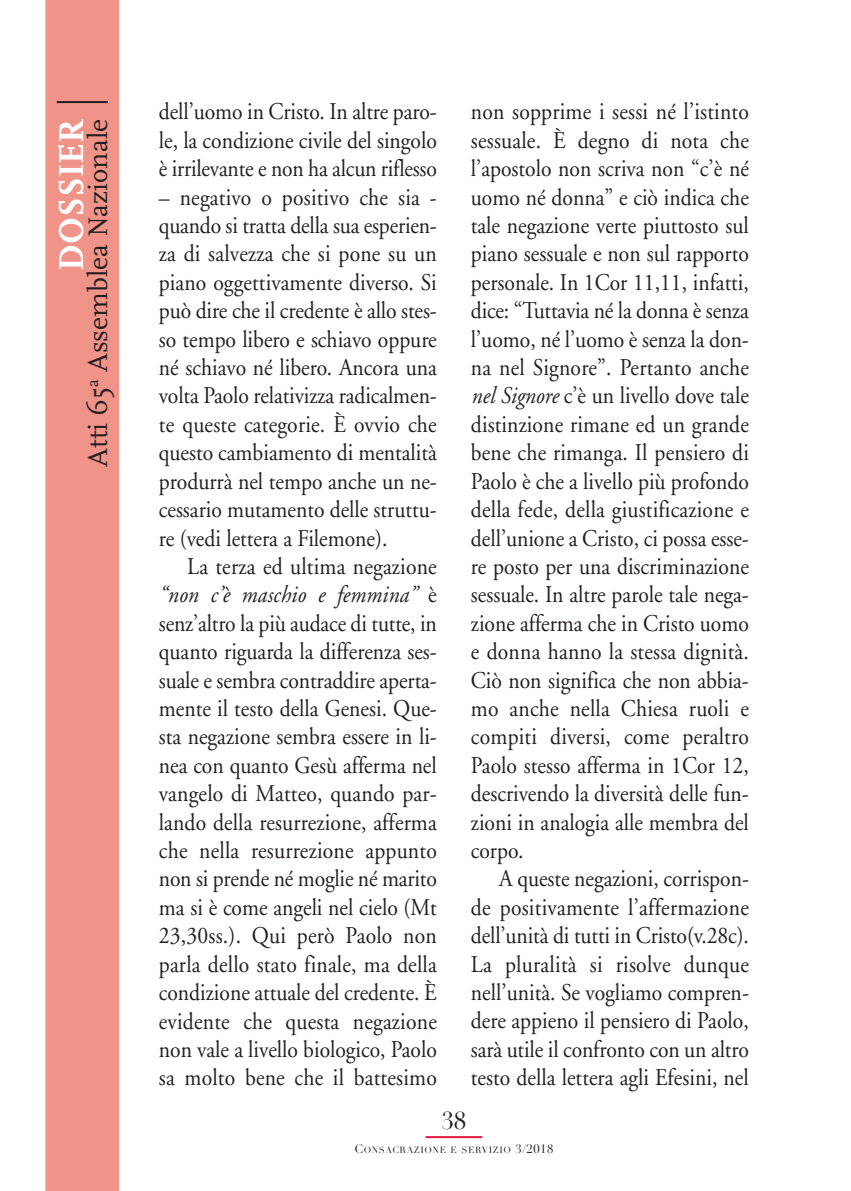
<style>
.page{position:relative;width:851px;height:1191px;background:#fff}
.page>*{position:absolute;margin:0;border:0;box-sizing:border-box;transform-origin:0 0}
.t1{font:700 36px "FF Scala";color:#fff}
.t2{font:28px "FF Scala";color:#231f20}
.t3{font:24px/28.4px "Adobe Garamond";color:#231f20;text-align:justify;scale:.9 1}
.t4{font:24px "Didot";color:#231f20}
.t5{font:9px "Didot";letter-spacing:.065em;color:#231f20}
.s1{font-style:italic}
.s2{font-size:12px}
</style>
<div class="page">
<div style="left:45px;top:0;width:74px;height:1191px;background:#f09388"></div>
<hr style="left:425px;top:1136px;width:57px;height:2px;background:#e4183e">
<hr style="left:57px;top:101px;width:51px;height:2px;background:#231f20">
<h1 class="t1" style="left:50px;top:271px;width:153px;rotate:-90deg">DOSSIER</h1>
<p class="t2" style="left:81px;top:466px;width:349px;rotate:-90deg">Atti 65<sup>a</sup> Assemblea Nazionale</p>
<p class="t3" style="left:159px;top:100px;width:310px">dell’uomo in Cristo. In altre paro&shy;le, la condizione civile del singolo è irrilevante e non ha alcun riflesso</p>
<p class="t3" style="left:159px;top:185px;width:310px">– negativo o positivo che sia - quando si tratta della sua esperien&shy;za di salvezza che si pone su un piano oggettivamente diverso. Si può dire che il credente è allo stes&shy;so tempo libero e schiavo oppure né schiavo né libero. Ancora una volta Paolo relativizza radicalmen&shy;te queste categorie. È ovvio che questo cambiamento di mentalità produrrà nel tempo anche un ne&shy;cessario mutamento delle struttu&shy;re (vedi lettera a Filemone).</p>
<p class="t3" style="left:159px;top:554px;width:310px;text-indent:28px">La terza ed ultima negazione <span class="s1">“non c’è maschio e femmina”</span> è senz’altro la più audace di tutte, in quanto riguarda la differenza ses&shy;suale e sembra contraddire aperta&shy;mente il testo della Genesi. Que&shy;sta negazione sembra essere in li&shy;nea con quanto Gesù afferma nel vangelo di Matteo, quando par&shy;lando della resurrezione, afferma che nella resurrezione appunto non si prende né moglie né marito ma si è come angeli nel cielo (Mt 23,30ss.). Qui però Paolo non parla dello stato finale, ma della condizione attuale del credente. È evidente che questa negazione non vale a livello biologico, Paolo sa molto bene che il battesimo</p>
<p class="t3" style="left:471px;top:100px;width:310px">non sopprime i sessi né l’istinto sessuale. È degno di nota che l’apostolo non scriva non “c’è né uomo né donna” e ciò indica che tale negazione verte piuttosto sul piano sessuale e non sul rapporto personale. In 1Cor 11,11, infatti, dice: “Tuttavia né la donna è senza l’uomo, né l’uomo è senza la don&shy;na nel Signore”. Pertanto anche <span class="s1">nel Signore</span> c’è un livello dove tale distinzione rimane ed un grande bene che rimanga. Il pensiero di Paolo è che a livello più profondo della fede, della giustificazione e dell’unione a Cristo, ci possa esse&shy;re posto per una discriminazione sessuale. In altre parole tale nega&shy;zione afferma che in Cristo uomo e donna hanno la stessa dignità.<br>Ciò non significa che non abbia&shy;mo anche nella Chiesa ruoli e compiti diversi, come peraltro Paolo stesso afferma in 1Cor 12, descrivendo la diversità delle fun&shy;zioni in analogia alle membra del corpo.</p>
<p class="t3" style="left:471px;top:866px;width:310px;text-indent:28px">A queste negazioni, corrispon&shy;de positivamente l’affermazione dell’unità di tutti in Cristo(v.28c).<br>La pluralità si risolve dunque nell’unità. Se vogliamo compren&shy;dere appieno il pensiero di Paolo, sarà utile il confronto con un altro testo della lettera agli Efesini, nel</p>
<p class="t4" style="left:441px;top:1106px;width:26px">38</p>
<p class="t5" style="left:354px;top:1144px;width:200px"><span class="s2">C</span>ONSACRAZIONE E SERVIZIO <span class="s2">3/2018</span></p>
</div>
